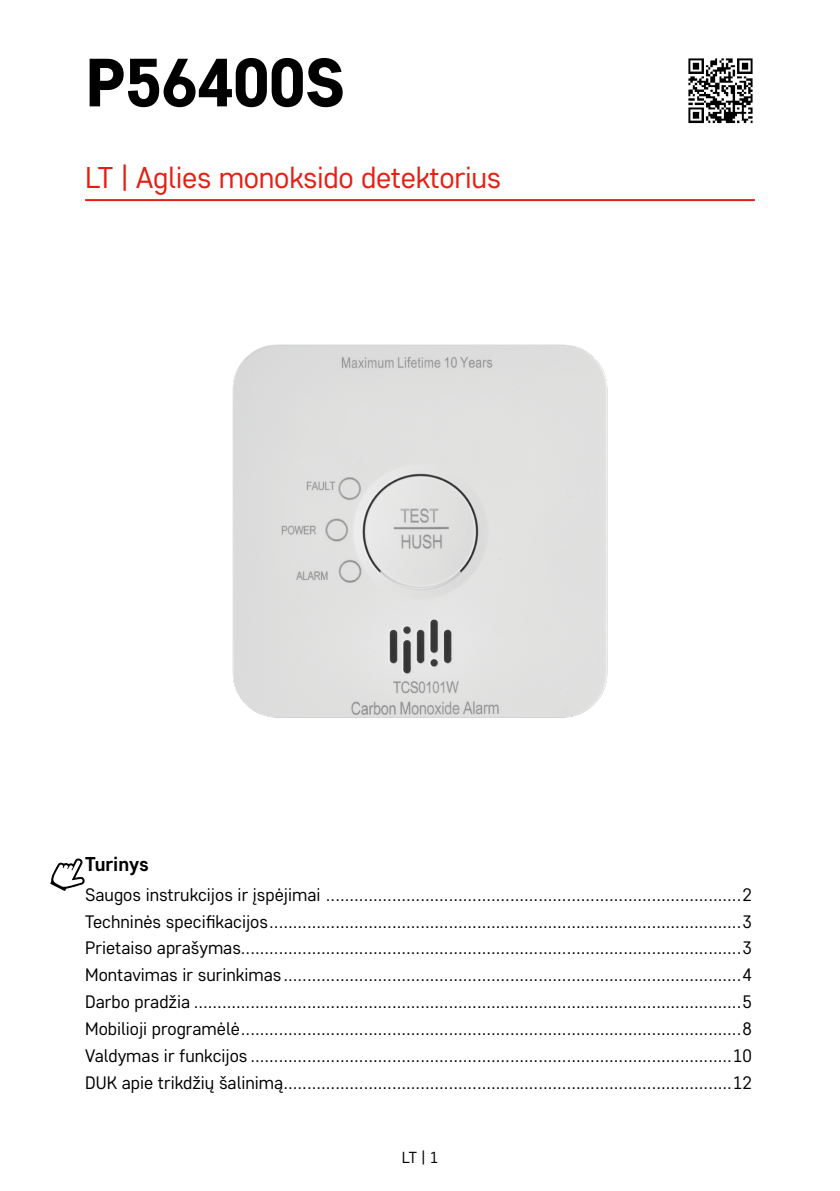
<style>
.page{position:relative;width:840px;height:1191px;background:#fff}
.page>*{position:absolute;margin:0;border:0;box-sizing:border-box;transform-origin:0 0}
.t1{font:800 68px "Core Sans D65";letter-spacing:-.02em;color:#000}
.t2{font:30px "Core Sans D35";letter-spacing:-.01em;color:#e41f13}
.t3{font:700 20px "Core Sans D55";color:#000}
.t4{font:18px/26.8px "Core Sans D35";color:#000;text-align:justify}
.t5{font:16px "Core Sans D35";color:#000}
</style>
<div class="page">
<hr style="left:85px;top:199px;width:669px;height:2px;background:#e41f13">
<img style="left:688px;top:58px;width:65px;height:66px">
<svg style="left:50px;top:858px;width:35px;height:33px"></svg>
<img style="left:232px;top:344px;width:376px;height:374px">
<h1 class="t1" style="left:85px;top:38px;width:261px">P56400S</h1>
<h2 class="t2" style="left:85px;top:158px;width:417px">LT | Aglies monoksido detektorius</h2>
<p class="t3" style="left:85px;top:851px;width:65px">Turinys</p>
<p class="t4" style="left:85px;top:880px;width:668px">Saugos instrukcijos ir įspėjimai ........................................................................................2<br>Techninės specifikacijos....................................................................................................3<br>Prietaiso aprašymas..........................................................................................................3<br>Montavimas ir surinkimas.................................................................................................4<br>Darbo pradžia ....................................................................................................................5<br>Mobilioji programėlė..........................................................................................................8<br>Valdymas ir funkcijos ......................................................................................................10<br>DUK apie trikdžių šalinimą...............................................................................................12</p>
<p class="t5" style="left:401px;top:1146px;width:38px">LT | 1</p>
</div>
